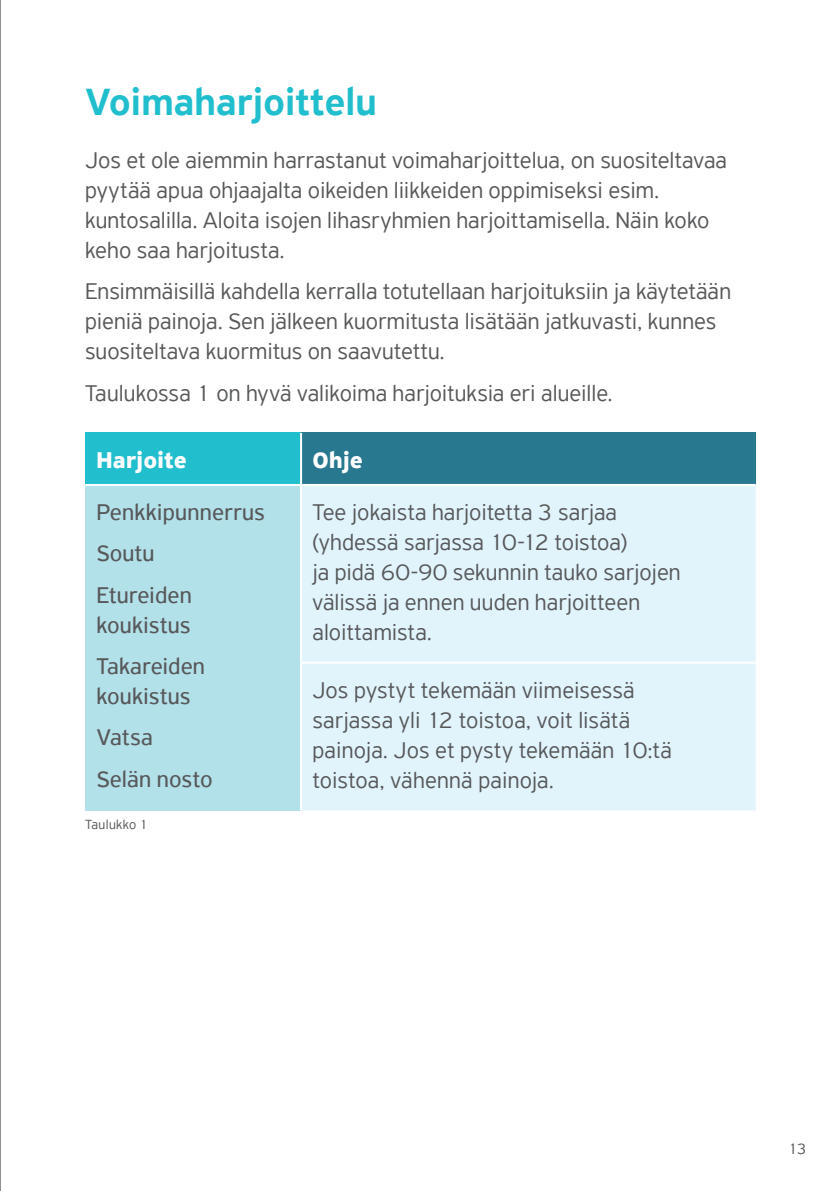
<style>
.page{position:relative;width:840px;height:1191px;background:#fff}
.page>*{position:absolute;margin:0;border:0;box-sizing:border-box;transform-origin:0 0}
.t1{font:500 40px "PF Highway Sans Pro";color:#21bece}
.t2{font:300 24px/30px "PF Highway Sans Pro";color:#57585a}
.t3{font:24px/41.4px "PF Highway Sans Pro";letter-spacing:.005em;color:#57585a}
.t4{font:700 24px "PF Highway Sans Pro";letter-spacing:.005em;color:#fff}
.t5{font:300 16px "PF Highway Sans Pro";color:#57585a}
.t6{font:300 14px "PF Highway Sans Pro";letter-spacing:.03em;color:#57585a}
</style>
<div class="page">
<div style="left:85px;top:433px;width:216px;height:52px;background:#21bece"></div>
<div style="left:301px;top:433px;width:454px;height:52px;background:#287990"></div>
<div style="left:85px;top:485px;width:216px;height:325px;background:#b3e1e9"></div>
<div style="left:302px;top:486px;width:453px;height:324px;background:#e1f4fc"></div>
<hr style="left:300px;top:433px;width:2px;height:51px;background:#fff">
<hr style="left:85px;top:484px;width:216px;height:2px;background:#fff">
<hr style="left:301px;top:484px;width:454px;height:2px;background:#fff">
<hr style="left:300px;top:486px;width:2px;height:175px;background:#fff">
<hr style="left:300px;top:661px;width:455px;height:2px;background:#fff">
<hr style="left:300px;top:663px;width:2px;height:147px;background:#fff">
<hr style="left:0;top:0;width:1px;height:1191px;background:#231f20">
<h1 class="t1" style="left:85px;top:79px;width:293px">Voimaharjoittelu</h1>
<p class="t2" style="left:85px;top:145px;width:643px">Jos et ole aiemmin harrastanut voimaharjoittelua, on suositeltavaa pyytää apua ohjaajalta oikeiden liikkeiden oppimiseksi esim. kuntosalilla. Aloita isojen lihasryhmien harjoittamisella. Näin koko keho saa harjoitusta.</p>
<p class="t2" style="left:85px;top:276px;width:647px">Ensimmäisillä kahdella kerralla totutellaan harjoituksiin ja käytetään pieniä painoja. Sen jälkeen kuormitusta lisätään jatkuvasti, kunnes suositeltava kuormitus on saavutettu.</p>
<p class="t2" style="left:85px;top:377px;width:528px">Taulukossa 1 on hyvä valikoima harjoituksia eri alueille.</p>
<p class="t4" style="left:96px;top:446px;width:92px">Harjoite</p>
<p class="t4" style="left:312px;top:446px;width:52px">Ohje</p>
<p class="t3" style="left:96px;top:491px;width:170px">Penkkipunnerrus<br>Soutu<br>Etureiden</p>
<p class="t3" style="left:96px;top:604px;width:110px">koukistus<br>Takareiden</p>
<p class="t3" style="left:96px;top:675px;width:118px">koukistus<br>Vatsa<br>Selän nosto</p>
<p class="t2" style="left:312px;top:497px;width:369px">Tee jokaista harjoitetta 3 sarjaa (yhdessä sarjassa 10-12 toistoa)<br>ja pidä 60-90 sekunnin tauko sarjojen välissä ja ennen uuden harjoitteen aloittamista.</p>
<p class="t2" style="left:312px;top:674px;width:361px">Jos pystyt tekemään viimeisessä sarjassa yli 12 toistoa, voit lisätä painoja. Jos et pysty tekemään 10:tä toistoa, vähennä painoja.</p>
<p class="t6" style="left:85px;top:816px;width:64px">Taulukko 1</p>
<p class="t5" style="left:787px;top:1139px;width:20px">13</p>
</div>
